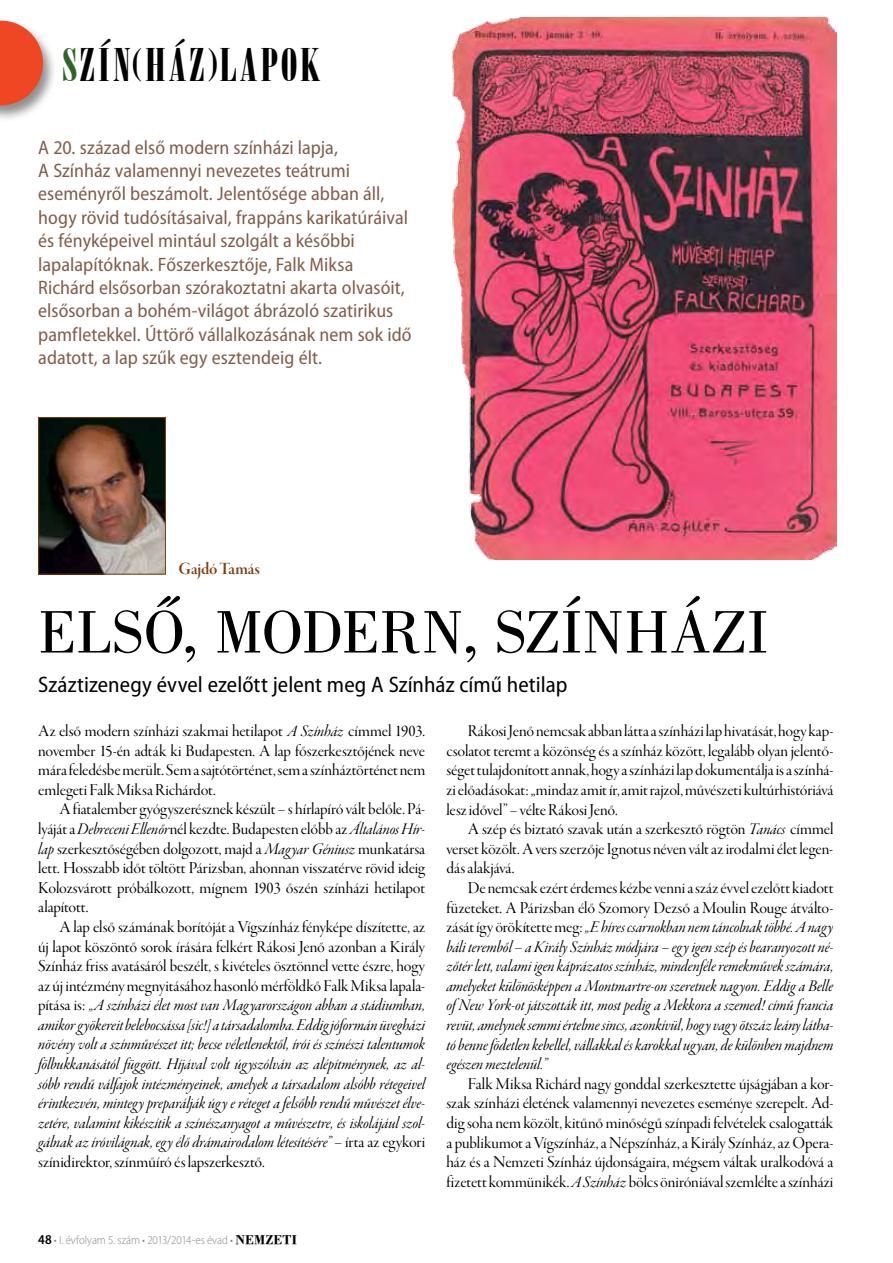
<style>
.page{position:relative;width:893px;height:1263px;background:#fff}
.page>*{position:absolute;margin:0;border:0;box-sizing:border-box;transform-origin:0 0}
.t1{font:63px "Bodoni Bk PFL";letter-spacing:.005em;color:#000}
.t2{font:45px "Bodoni Po Cm PFL";letter-spacing:.035em;color:#000}
.t3{font:semi-condensed 22.5px "Myriad Pro";color:#000}
.t4{font:semi-condensed 19.5px/23.4px "Myriad Pro";color:#825d4b}
.t5{font:18px "Garamond Premr Pro Smbd Disp";letter-spacing:-.015em;color:#803e0e}
.t6{font:17.25px/19.6px "Garamond Premr Pro Disp";letter-spacing:-.01em;color:#000;text-align:justify}
.t7{font:17.25px/19.6px "Garamond Premr Pro It Disp";letter-spacing:-.005em;color:#000;text-align:justify}
.t8{font:300 semi-condensed 12px "Myriad Pro";letter-spacing:-.005em;color:#86888a}
.s1{color:#2f6524}
.s2{font-family:"Garamond Premr Pro It Disp"}
.s3{font-family:"Garamond Premr Pro Disp"}
.s4{font-weight:600;font-size:13.5px;color:#000}
.s5{font-family:"Bodoni PFL";font-weight:700;font-stretch:normal;font-size:13.5px;color:#000}
</style>
<div class="page">
<div style="left:0;top:19px;width:58px;height:103px;background:#000;opacity:.44"></div>
<svg style="left:0;top:21px;width:43px;height:84px;background:#e86246"></svg>
<img style="left:40px;top:419px;width:124px;height:153px">
<div style="left:38px;top:417px;width:128px;height:157px;border:1px solid #803e0e"></div>
<img style="left:451px;top:18px;width:385px;height:542px">
<h2 class="t2" style="left:62px;top:39px;width:262px"><span class="s1">S</span>ZÍN(HÁZ)LAP OK</h2>
<p class="t4" style="left:38px;top:136px;width:375px">A 20. század első modern színházi lapja,<br>A Színház valamennyi nevezetes teátrumi eseményről beszámolt. Jelentősége abban áll, hogy rövid tudósításaival, frappáns karikatúráival és fényképeivel mintául szolgált a későbbi lapalapítóknak. Főszerkesztője, Falk Miksa Richárd elsősorban szórakoztatni akarta olvasóit, elsősorban a bohém-világot ábrázoló szatirikus pamfletekkel. Úttörő vállalkozásának nem sok idő adatott, a lap szűk egy esztendeig élt.</p>
<p class="t5" style="left:179px;top:558px;width:83px">Gajdó Tamás</p>
<h1 class="t1" style="left:38px;top:593px;width:731px">ELSŐ, MODERN, SZÍNHÁZI</h1>
<h3 class="t3" style="left:38px;top:672px;width:531px">Száztizenegy évvel ezelőtt jelent meg A Színház című hetilap</h3>
<p class="t6" style="left:38px;top:722px;width:388px">Az első modern színházi szakmai hetilapot <span class="s2">A Színház</span> címmel 1903. november 15-én adták ki Budapesten. A lap főszerkesztőjének neve mára feledésbe merült. Sem a sajtótörténet, sem a színháztörténet nem emlegeti Falk Miksa Richárdot.</p>
<p class="t6" style="left:38px;top:800px;width:389px;text-indent:21px">A fiatalember gyógyszerésznek készült – s hírlapíró vált belőle. Pá&shy;lyáját a <span class="s2">Debreceni Ellenőr</span>nél kezdte. Budapesten előbb az <span class="s2">Általános Hír&shy;lap</span> szerkesztőségében dolgozott, majd a <span class="s2">Magyar Géniusz</span> munkatársa lett. Hosszabb időt töltött Párizsban, ahonnan visszatérve rövid ideig Kolozsvárott próbálkozott, mígnem 1903 őszén színházi hetilapot alapított.</p>
<p class="t6" style="left:38px;top:917px;width:389px;text-indent:21px">A lap első számának borítóját a Vígszínház fényképe díszítette, az új lapot köszöntő sorok írására felkért Rákosi Jenő azonban a Király Színház friss avatásáról beszélt, s kivételes ösztönnel vette észre, hogy az új intézmény megnyitásához hasonló mérföldkő Falk Miksa lapala-</p>
<p class="t7" style="left:38px;top:996px;width:388px"><span class="s3">pítása is:</span> „A színházi élet most van Magyarországon abban a stádiumban, amikor gyökereit belebocsássa [sic!] a társadalomba. Eddig jóformán üvegházi növény volt a színművészet itt; becse véletlenektől, írói és színészi talentumok fölbukkanásától függött. Híjával volt úgyszólván az alépítménynek, az al&shy;sóbb rendű válfajok intézményeinek, amelyek a társadalom alsóbb rétegeivel érintkezvén, mintegy preparálják úgy e réteget a felsőbb rendű művészet élve&shy;zetére, valamint kikészítik a színészanyagot a művészetre, és iskolájául szol&shy;gálnak az íróvilágnak, egy élő drámairodalom létesítésére” <span class="s3">– írta az egykori</span></p>
<p class="t6" style="left:38px;top:1152px;width:228px">színidirektor, színműíró és lapszerkesztő.</p>
<p class="t6" style="left:446px;top:722px;width:388px;text-indent:21px">Rákosi Jenő nemcsak abban látta a színházi lap hivatását, hogy kap&shy;csolatot teremt a közönség és a színház között, legalább olyan jelentő&shy;séget tulajdonított annak, hogy a színházi lap dokumentálja is a színhá&shy;zi előadásokat: „mindaz amit ír, amit rajzol, művészeti kultúrhistóriává lesz idővel” – vélte Rákosi Jenő.</p>
<p class="t6" style="left:446px;top:820px;width:388px;text-indent:21px">A szép és biztató szavak után a szerkesztő rögtön <span class="s2">Tanács</span> címmel verset közölt. A vers szerzője Ignotus néven vált az irodalmi élet legen&shy;dás alakjává.</p>
<p class="t6" style="left:446px;top:878px;width:388px;text-align:right">De nemcsak ezért érdemes kézbe venni a száz évvel ezelőtt kiadott füzeteket. A Párizsban élő Szomory Dezső a Moulin Rouge átválto-</p>
<p class="t7" style="left:446px;top:918px;width:388px"><span class="s3">zását így örökítette meg:</span> „E híres csarnokban nem táncolnak többé. A nagy báli teremből – a Király Színház módjára – egy igen szép és bearanyozott né&shy;zőtér lett, valami igen káprázatos színház, mindenféle remekművek számára, amelyeket különösképpen a Montmartre-on szeretnek nagyon. Eddig a Belle of New York-ot játszották itt, most pedig a Mekkora a szemed! című francia revüt, amelynek semmi értelme sincs, azonkívül, hogy vagy ötszáz leány látha&shy;tó benne födetlen kebellel, vállakkal és karokkal ugyan, de különben majdnem egészen meztelenül.”</p>
<p class="t6" style="left:446px;top:1074px;width:389px;text-indent:21px">Falk Miksa Richárd nagy gonddal szerkesztette újságjában a kor&shy;szak színházi életének valamennyi nevezetes eseménye szerepelt. Ad&shy;dig soha nem közölt, kitűnő minőségű színpadi felvételek csalogatták a publikumot a Vígszínház, a Népszínház, a Király Színház, az Opera&shy;ház és a Nemzeti Színház újdonságaira, mégsem váltak uralkodóvá a fizetett kommünikék. <span class="s2">A Színház</span> bölcs öniróniával szemlélte a színházi</p>
<p class="t8" style="left:38px;top:1233px;width:260px"><span class="s4">48</span> • I. évfolyam 5. szám • 2013/2014-es évad • <span class="s5">NEMZETI</span></p>
</div>
